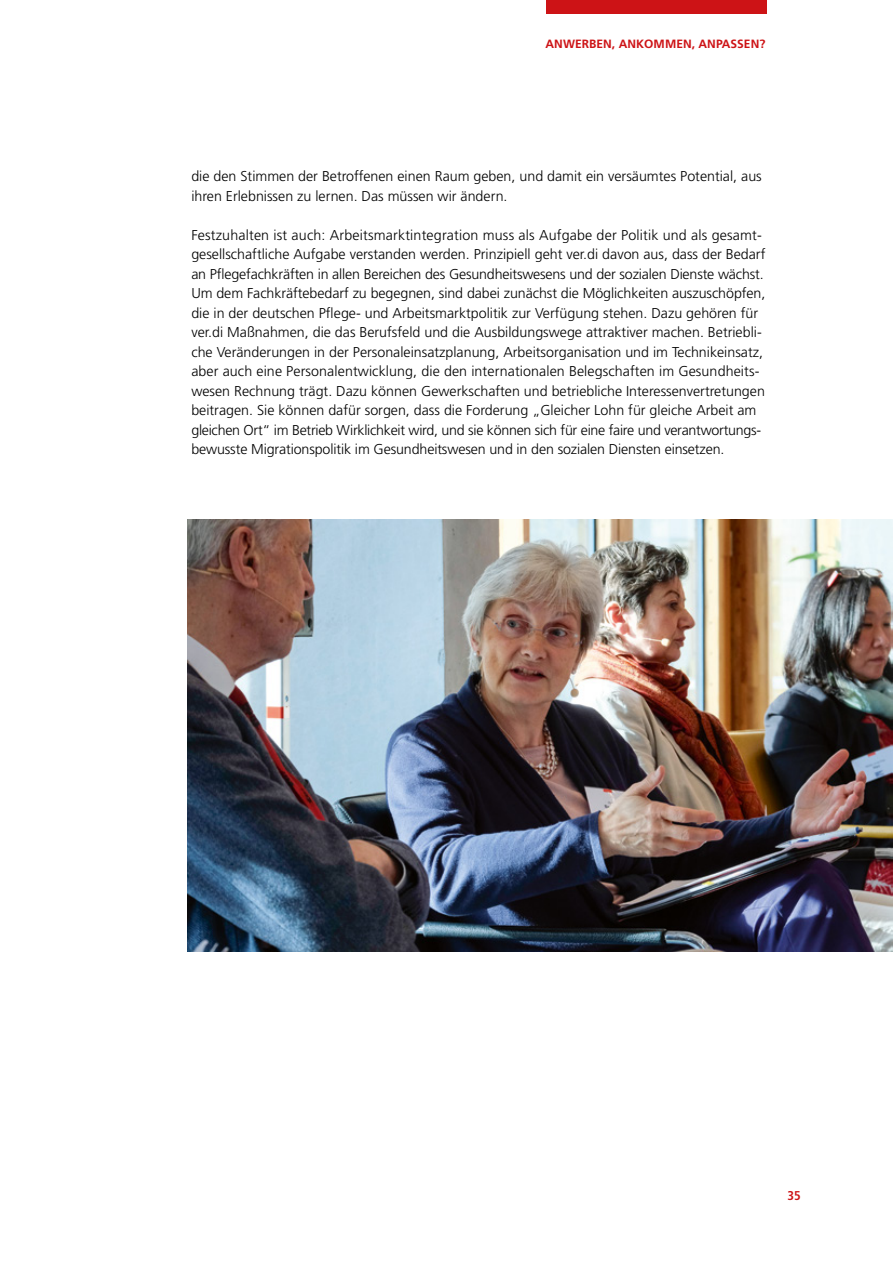
<style>
.page{position:relative;width:893px;height:1263px;background:#fff}
.page>*{position:absolute;margin:0;border:0;box-sizing:border-box;transform-origin:0 0}
.t1{font:300 14.25px/19.5px "Frutiger";color:#000}
.t2{font:700 condensed 12.75px "Frutiger";color:#cd1316}
.t3{font:700 12px "Frutiger";letter-spacing:.005em;color:#cd1316}
</style>
<div class="page">
<div style="left:546px;top:0;width:220px;height:13px;background:#cd1316"></div>
<img style="left:187px;top:520px;width:706px;height:432px">
<p class="t3" style="left:546px;top:36px;width:221px">ANWERBEN, ANKOMMEN, ANPASSEN?</p>
<p class="t1" style="left:191px;top:167px;width:572px">die den Stimmen der Betroffenen einen Raum geben, und damit ein versäumtes Potential, aus ihren Erlebnissen zu lernen. Das müssen wir ändern.</p>
<p class="t1" style="left:191px;top:225px;width:576px">Festzuhalten ist auch: Arbeitsmarktintegration muss als Aufgabe der Politik und als gesamt&shy;gesellschaftliche Aufgabe verstanden werden. Prinzipiell geht ver.di davon aus, dass der Bedarf an Pflegefachkräften in allen Bereichen des Gesundheitswesens und der sozialen Dienste wächst.<br>Um dem Fachkräftebedarf zu begegnen, sind dabei zunächst die Möglichkeiten auszuschöpfen, die in der deutschen Pflege- und Arbeitsmarktpolitik zur Verfügung stehen. Dazu gehören für ver.di Maßnahmen, die das Berufsfeld und die Ausbildungswege attraktiver machen. Betriebli&shy;che Veränderungen in der Personaleinsatzplanung, Arbeitsorganisation und im Technikeinsatz, aber auch eine Personalentwicklung, die den internationalen Belegschaften im Gesundheits&shy;wesen Rechnung trägt. Dazu können Gewerkschaften und betriebliche Interessenvertretungen beitragen. Sie können dafür sorgen, dass die Forderung „Gleicher Lohn für gleiche Arbeit am gleichen Ort“ im Betrieb Wirklichkeit wird, und sie können sich für eine faire und verantwortungs&shy;bewusste Migrationspolitik im Gesundheitswesen und in den sozialen Diensten einsetzen.</p>
<p class="t2" style="left:787px;top:1188px;width:15px">35</p>
</div>
